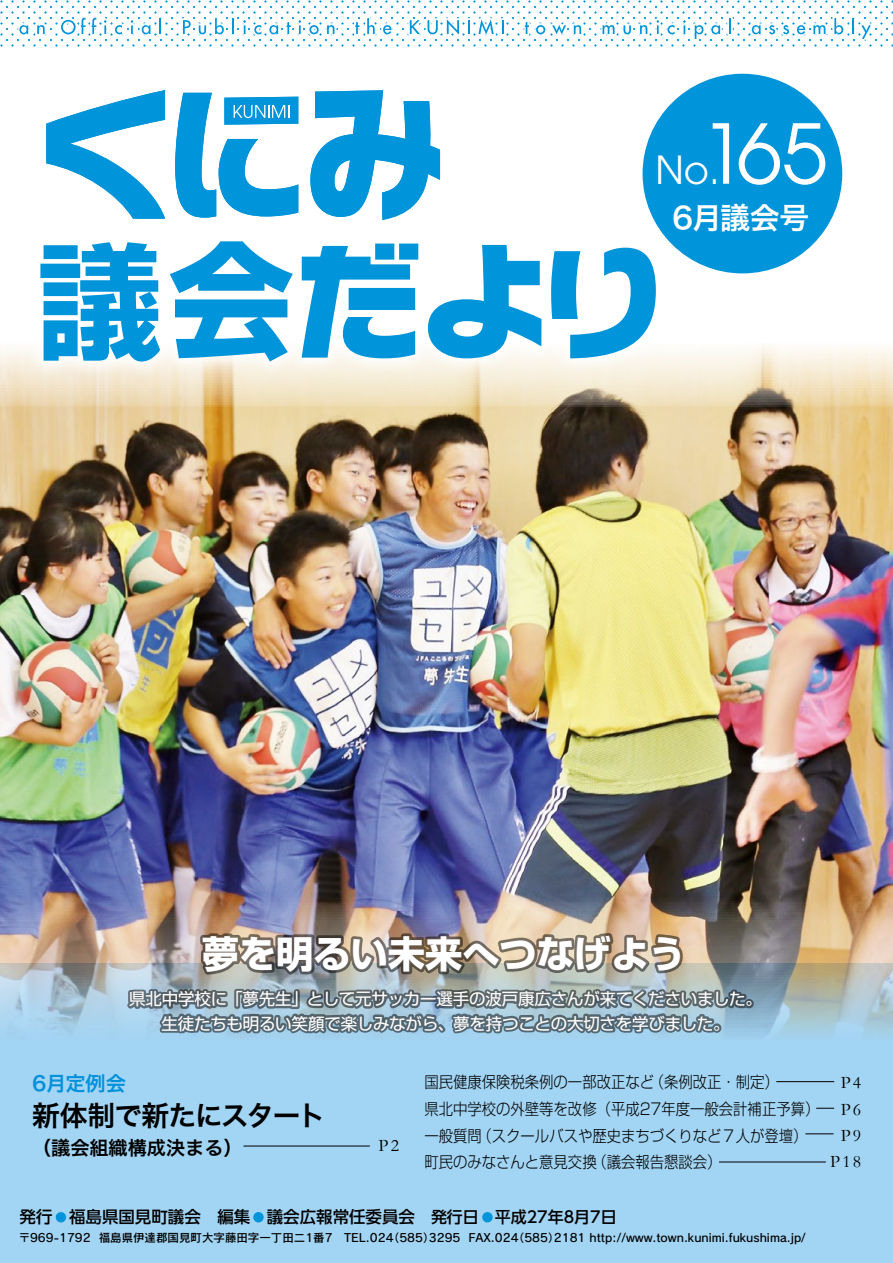
<style>
.page{position:relative;width:893px;height:1263px;background:#fff}
.page>*{position:absolute;margin:0;border:0;box-sizing:border-box;transform-origin:0 0}
.t1{font:38.55px "Avant Garde";color:#fff}
.t2{font:700 37.2px "Shin Go Pro";color:#fff}
.t3{font:29.7px "Hira Kaku Pro W6";letter-spacing:-.02em;color:#fff}
.t4{font:27.75px "Hira Kaku Pro W6";letter-spacing:-.04em;color:#000}
.t5{font:20.25px "Hira Kaku Pro W6";letter-spacing:-.01em;color:#0090da}
.t6{font:19.2px "Hira Kaku Pro W6";color:#000}
.t7{font:17.7px/26.2px "Garamond";letter-spacing:.125em;color:#000}
.t8{font:16.5px/24.5px "Shin Go Pro";letter-spacing:-.01em;color:#fff;text-align:center}
.t9{font:500 16.5px "UD Shin Go Pro";color:#000}
.t10{font:300 15.9px/26.5px "Shin Go Pro";color:#000;scale:.9 1}
.t11{font:11.55px "Rodin Pro DB";color:#000}
.s1{font-size:81.75px}
.s2{font-size:15.9px}
</style>
<div class="page">
<div style="left:0;top:964px;width:893px;height:299px;background:#a2d4f3"></div>
<img style="left:0;top:344px;width:893px;height:691px">
<svg style="left:0;top:0;width:893px;height:47px"></svg>
<img style="left:0;top:31px;width:715px;height:389px">
<svg style="left:46px;top:90px;width:119px;height:129px"></svg>
<svg style="left:310px;top:90px;width:130px;height:130px"></svg>
<svg style="left:40px;top:242px;width:120px;height:119px"></svg>
<svg style="left:170px;top:241px;width:123px;height:120px"></svg>
<svg style="left:302px;top:244px;width:116px;height:114px"></svg>
<svg style="left:428px;top:245px;width:113px;height:113px"></svg>
<svg style="left:551px;top:248px;width:105px;height:110px"></svg>
<div style="left:643px;top:74px;width:199px;height:199px;background:#0094da;border-radius:50%"></div>
<div style="left:242px;top:23px;width:6px;height:13px;border:4px solid #fff"></div>
<div style="left:241px;top:18px;width:7px;height:7px;border:4px solid #fff;border-radius:50%"></div>
<svg style="left:17px;top:18px;width:32px;height:23px"></svg>
<svg style="left:57px;top:16px;width:104px;height:25px"></svg>
<svg style="left:179px;top:16px;width:55px;height:25px"></svg>
<svg style="left:243px;top:18px;width:96px;height:23px"></svg>
<svg style="left:351px;top:16px;width:46px;height:25px"></svg>
<svg style="left:405px;top:16px;width:99px;height:25px"></svg>
<svg style="left:520px;top:16px;width:66px;height:25px"></svg>
<svg style="left:598px;top:18px;width:133px;height:23px"></svg>
<svg style="left:747px;top:16px;width:126px;height:25px"></svg>
<svg style="left:816px;top:1108px;width:18px;height:1px"></svg>
<hr style="left:776px;top:1081px;width:58px;height:1px;background:#000">
<svg style="left:805px;top:1133px;width:28px;height:1px"></svg>
<hr style="left:244px;top:1146px;width:126px;height:1px;background:#000">
<hr style="left:719px;top:1162px;width:107px;height:1px;background:#000">
<svg style="left:175px;top:93px;width:123px;height:125px"></svg>
<div style="left:482px;top:1212px;width:11px;height:10px;background:#0094da;border-radius:50%"></div>
<div style="left:253px;top:1212px;width:11px;height:10px;background:#0094da;border-radius:50%"></div>
<div style="left:56px;top:1212px;width:10px;height:10px;background:#0094da;border-radius:50%"></div>
<svg style="left:124px;top:987px;width:632px;height:48px;background:#768d99"></svg>
<img style="left:197px;top:930px;width:489px;height:48px">
<h1 class="t1" style="left:655px;top:147px;width:173px">No.<span class="s1">165</span></h1>
<h3 class="t3" style="left:672px;top:191px;width:139px">6月議会号</h3>
<h2 class="t2" style="left:202px;top:924px;width:485px">夢を明るい未来へつなげよう</h2>
<p class="t8" style="left:129px;top:985px;width:634px">県北中学校に「夢先生」として元サッカー選手の波戸康広さんが来てくださいました。生徒たちも明るい笑顔で楽しみながら、夢を持つことの大切さを学びました。</p>
<p class="t5" style="left:32px;top:1065px;width:95px">6月定例会</p>
<h3 class="t4" style="left:32px;top:1090px;width:295px">新体制で新たにスタート</h3>
<p class="t6" style="left:32px;top:1131px;width:212px">（議会組織構成決まる）</p>
<p class="t7" style="left:379px;top:1132px;width:22px">P2</p>
<p class="t10" style="left:424px;top:1067px;width:440px">国民健康保険税条例の一部改正など（条例改正・制定）<br>県北中学校の外壁等を改修（平成27年度一般会計補正予算）一般質問（スクールバスや歴史まちづくりなど７人が登壇）町民のみなさんと意見交換（議会報告懇談会）</p>
<p class="t9" style="left:20px;top:1203px;width:598px">発行　福島県国見町議会　編集　議会広報常任委員会<span class="s2">　発行日　平成27年8月7日</span></p>
<p class="t11" style="left:19px;top:1230px;width:788px">〒969-1792 福島県伊達郡国見町大字藤田字一丁田二1番7　TEL.024（585）3295 FAX.024（585）2181 http://www.town.kunimi.fukushima.jp/</p>
<p class="t7" style="left:841px;top:1069px;width:22px">P4</p>
<p class="t7" style="left:841px;top:1096px;width:22px">P6<br>P9</p>
<p class="t7" style="left:830px;top:1148px;width:32px">P18</p>
</div>
